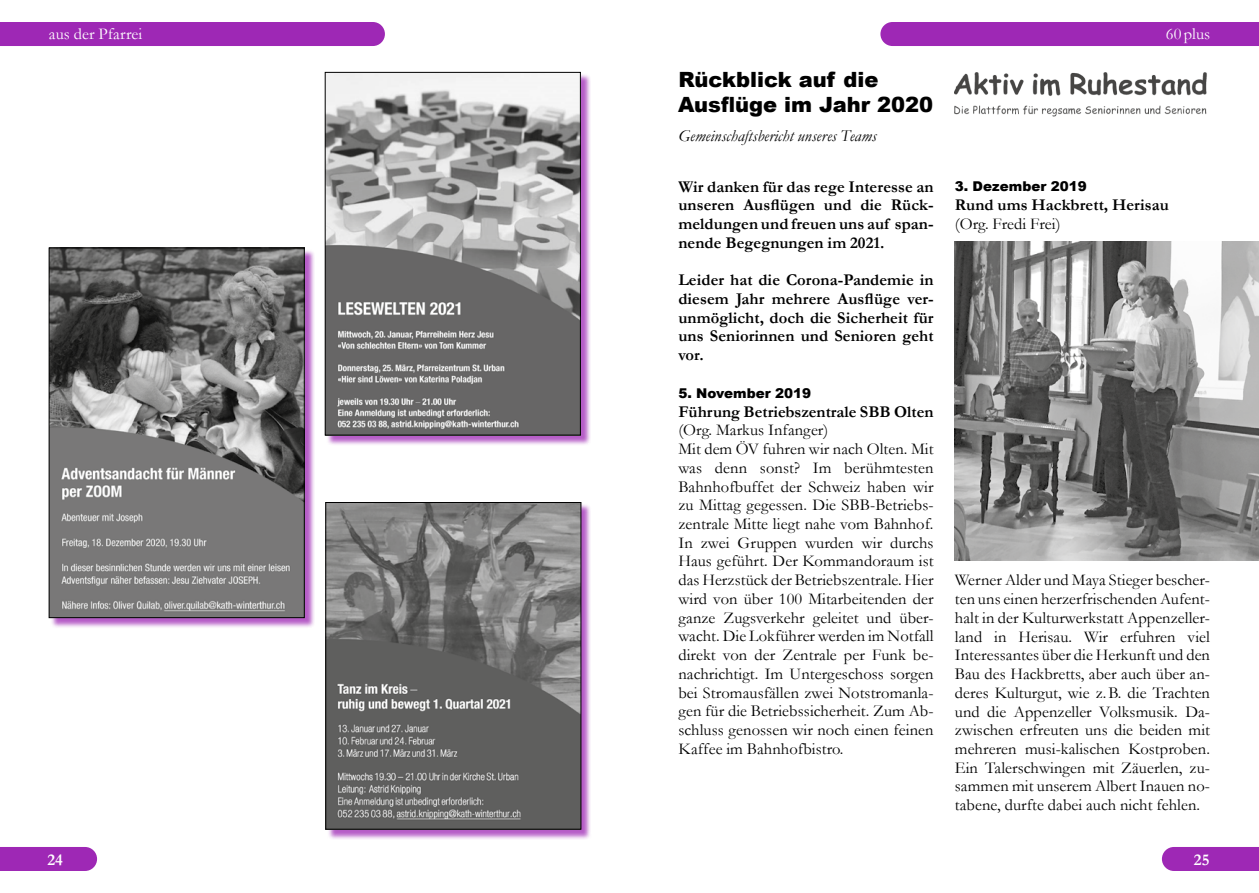
<style>
.page{position:relative;width:1259px;height:893px;background:#fff}
.page>*{position:absolute;margin:0;border:0;box-sizing:border-box;transform-origin:0 0}
.t1{font:900 21px/25.2px "Arial";color:#000}
.t2{font:16.5px/18.8px "Garamond";letter-spacing:.005em;color:#000}
.t3{font:700 16.5px/18.8px "Garamond";letter-spacing:.005em;color:#000;text-align:justify}
.t4{font:italic 16.5px "Garamond";letter-spacing:.005em;color:#000}
.t5{font:16.5px "Garamond";letter-spacing:.005em;color:#fff}
.t6{font:700 16.5px "Garamond";color:#fff}
.t7{font:900 13.5px "Arial";letter-spacing:.005em;color:#000}
</style>
<div class="page">
<div style="left:0;top:847px;width:97px;height:24px;background:#9e28b5"></div>
<div style="left:1162px;top:847px;width:97px;height:24px;background:#9e28b5"></div>
<div style="left:0;top:22px;width:385px;height:24px;background:#9e28b5"></div>
<div style="left:880px;top:22px;width:379px;height:24px;background:#9e28b5"></div>
<div style="left:327px;top:504px;width:264px;height:336px;background:#9e28b5;opacity:.75"></div>
<img style="left:327px;top:504px;width:252px;height:323px">
<div style="left:325px;top:502px;width:256px;height:327px;border:1px solid #000"></div>
<div style="left:50px;top:249px;width:265px;height:379px;background:#9e28b5;opacity:.75"></div>
<img style="left:51px;top:250px;width:251px;height:366px">
<div style="left:49px;top:248px;width:255px;height:370px;border:1px solid #000"></div>
<div style="left:326px;top:73px;width:265px;height:373px;background:#9e28b5;opacity:.75"></div>
<img style="left:327px;top:74px;width:251px;height:359px">
<div style="left:325px;top:72px;width:255px;height:363px;border:1px solid #000"></div>
<img style="left:955px;top:72px;width:252px;height:45px">
<img style="left:955px;top:242px;width:304px;height:318px">
<p class="t5" style="left:49px;top:24px;width:95px">aus der Pfarrei</p>
<p class="t5" style="left:1166px;top:24px;width:46px">60 plus</p>
<p class="t1" style="left:678px;top:66px;width:256px">Rückblick auf die<br>Ausflüge im Jahr 2020</p>
<p class="t4" style="left:678px;top:126px;width:200px">Gemeinschaftsbericht unseres Teams</p>
<p class="t3" style="left:678px;top:177px;width:257px">Wir danken für das rege Interesse an unseren Ausflügen und die Rück&shy;meldungen und freuen uns auf span&shy;nende Begegnungen im 2021.</p>
<p class="t3" style="left:678px;top:270px;width:257px">Leider hat die Corona-Pandemie in diesem Jahr mehrere Ausflüge ver&shy;unmöglicht, doch die Sicherheit für uns Seniorinnen und Senioren geht vor.</p>
<p class="t7" style="left:678px;top:383px;width:134px">5. November 2019</p>
<p class="t3" style="left:678px;top:402px;width:257px">Führung Betriebszentrale SBB Olten</p>
<p class="t2" style="left:678px;top:420px;width:257px">(Org. Markus Infanger)<br>Mit dem ÖV fuhren wir nach Olten. Mit was denn sonst? Im berühmtesten Bahnhofbuffet der Schweiz haben wir zu Mittag gegessen. Die SBB-Betriebs&shy;zentrale Mitte liegt nahe vom Bahnhof.<br>In zwei Gruppen wurden wir durchs Haus geführt. Der Kommandoraum ist das Herzstück der Betriebszentrale. Hier wird von über 100 Mitarbeitenden der ganze Zugsverkehr geleitet und über&shy;wacht. Die Lokführer werden im Notfall direkt von der Zentrale per Funk be&shy;nachrichtigt. Im Untergeschoss sorgen bei Stromausfällen zwei Notstromanla&shy;gen für die Betriebssicherheit. Zum Ab&shy;schluss genossen wir noch einen feinen Kaffee im Bahnhofbistro.</p>
<p class="t7" style="left:955px;top:177px;width:134px">3. Dezember 2019</p>
<p class="t3" style="left:955px;top:195px;width:215px">Rund ums Hackbrett, Herisau</p>
<p class="t2" style="left:955px;top:214px;width:107px">(Org. Fredi Frei)</p>
<p class="t2" style="left:955px;top:570px;width:257px;text-align:justify">Werner Alder und Maya Stieger bescher&shy;ten uns einen herzerfrischenden Aufent&shy;halt in der Kulturwerkstatt Appenzeller&shy;land in Herisau. Wir erfuhren viel Interessantes über die Herkunft und den Bau des Hackbretts, aber auch über an&shy;deres Kulturgut, wie z.B. die Trachten und die Appenzeller Volksmusik. Da&shy;zwischen erfreuten uns die beiden mit mehreren musi-kalischen Kostproben.<br>Ein Talerschwingen mit Zäuerlen, zu&shy;sammen mit unserem Albert Inauen no&shy;tabene, durfte dabei auch nicht fehlen.</p>
<p class="t6" style="left:48px;top:850px;width:17px">24</p>
<p class="t6" style="left:1194px;top:850px;width:17px">25</p>
</div>
